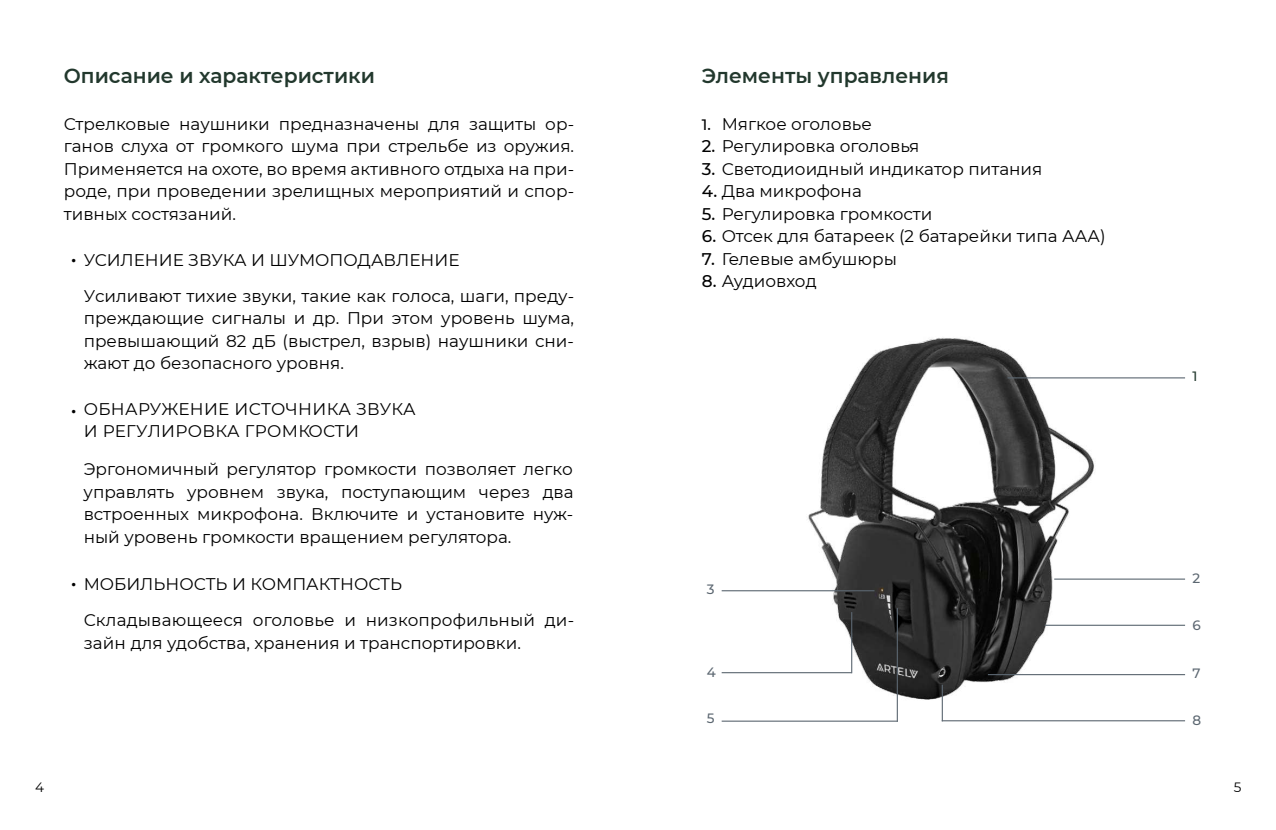
<style>
.page{position:relative;width:1276px;height:830px;background:#fff}
.page>*{position:absolute;margin:0;border:0;box-sizing:border-box;transform-origin:0 0}
.t1{font:600 20.25px "Montserrat";color:#22382d}
.t2{font:16.88px/22.5px "Montserrat";color:#000;text-align:justify}
.t3{font:16.88px/22.5px "Montserrat";letter-spacing:.02em;color:#000}
.t4{font:500 15.08px "Montserrat";color:#000}
.t5{font:500 13.5px "Montserrat";color:#5c6771}
.t6{font:13.5px "Montserrat";color:#000}
.t7{font:500 13.5px "Montserrat";color:#22382d}
.s1{font-weight:600;font-size:15.75px}
.s2{font-weight:500}
</style>
<div class="page">
<img style="left:791px;top:337px;width:319px;height:363px">
<hr style="left:1044px;top:624px;width:141px;height:1px;background:#5c6771">
<hr style="left:1054px;top:578px;width:131px;height:1px;background:#5c6771">
<hr style="left:721px;top:671px;width:130px;height:2px;background:#5c6771">
<hr style="left:721px;top:720px;width:177px;height:1px;background:#5c6771">
<hr style="left:721px;top:590px;width:153px;height:1px;background:#5c6771">
<hr style="left:988px;top:673px;width:197px;height:1px;background:#5c6771">
<hr style="left:941px;top:719px;width:244px;height:2px;background:#5c6771">
<hr style="left:1007px;top:377px;width:178px;height:1px;background:#5c6771">
<hr style="left:941px;top:684px;width:2px;height:37px;background:#5c6771">
<hr style="left:896px;top:607px;width:2px;height:114px;background:#5c6771">
<hr style="left:851px;top:611px;width:1px;height:62px;background:#5c6771">
<p class="t1" style="left:64px;top:62px;width:313px">Описание и характеристики</p>
<p class="t2" style="left:64px;top:112px;width:512px">Стрелковые наушники предназначены для защиты ор&shy;ганов слуха от громкого шума при стрельбе из оружия.<br>Применяется на охоте, во время активного отдыха на при&shy;роде, при проведении зрелищных мероприятий и спор&shy;тивных состязаний.</p>
<p class="t2" style="left:84px;top:241px;width:492px;line-height:36px;text-indent:-13px"><span class="s1">•</span> УСИЛЕНИЕ ЗВУКА И ШУМОПОДАВЛЕНИЕ<br>Усиливают тихие звуки, такие как голоса, шаги, преду-</p>
<p class="t2" style="left:84px;top:306px;width:492px">преждающие сигналы и др. При этом уровень шума, превышающий 82 дБ (выстрел, взрыв) наушники сни&shy;жают до безопасного уровня.</p>
<p class="t3" style="left:84px;top:396px;width:333px;text-indent:-13px"><span class="s1">•</span> ОБНАРУЖЕНИЕ ИСТОЧНИКА ЗВУКА<br>И РЕГУЛИРОВКА ГРОМКОСТИ</p>
<p class="t2" style="left:84px;top:457px;width:491px">Эргономичный регулятор громкости позволяет легко управлять уровнем звука, поступающим через два встроенных микрофона. Включите и установите нуж&shy;ный уровень громкости вращением регулятора.</p>
<p class="t2" style="left:84px;top:565px;width:492px;line-height:36px;text-indent:-13px"><span class="s1">•</span> МОБИЛЬНОСТЬ И КОМПАКТНОСТЬ<br>Складывающееся оголовье и низкопрофильный ди-</p>
<p class="t2" style="left:84px;top:630px;width:439px">зайн для удобства, хранения и транспортировки.</p>
<p class="t1" style="left:702px;top:62px;width:249px">Элементы управления</p>
<p class="t2" style="left:721px;top:112px;width:152px">Мягкое оголовье</p>
<p class="t2" style="left:702px;top:134px;width:219px"><span class="s2">2.</span> Регулировка оголовья</p>
<p class="t2" style="left:702px;top:157px;width:342px"><span class="s2">3.</span> Светодиоидный индикатор питания</p>
<p class="t2" style="left:702px;top:179px;width:162px"><span class="s2">4.</span> Два микрофона</p>
<p class="t2" style="left:702px;top:202px;width:232px"><span class="s2">5.</span> Регулировка громкости</p>
<p class="t2" style="left:702px;top:224px;width:405px"><span class="s2">6.</span> Отсек для батареек (2 батарейки типа ААА)</p>
<p class="t2" style="left:702px;top:247px;width:197px"><span class="s2">7.</span> Гелевые амбушюры</p>
<p class="t2" style="left:702px;top:269px;width:116px"><span class="s2">8.</span> Аудиовход</p>
<p class="t4" style="left:702px;top:116px;width:10px">1.</p>
<p class="t5" style="left:707px;top:581px;width:9px">3</p>
<p class="t5" style="left:707px;top:664px;width:11px">4</p>
<p class="t5" style="left:707px;top:710px;width:9px">5</p>
<p class="t7" style="left:1192px;top:368px;width:6px">1</p>
<p class="t5" style="left:1192px;top:570px;width:9px">2</p>
<p class="t5" style="left:1192px;top:617px;width:10px">6</p>
<p class="t5" style="left:1192px;top:665px;width:10px">7</p>
<p class="t5" style="left:1192px;top:712px;width:10px">8</p>
<p class="t6" style="left:35px;top:779px;width:10px">4</p>
<p class="t6" style="left:1233px;top:779px;width:9px">5</p>
</div>
